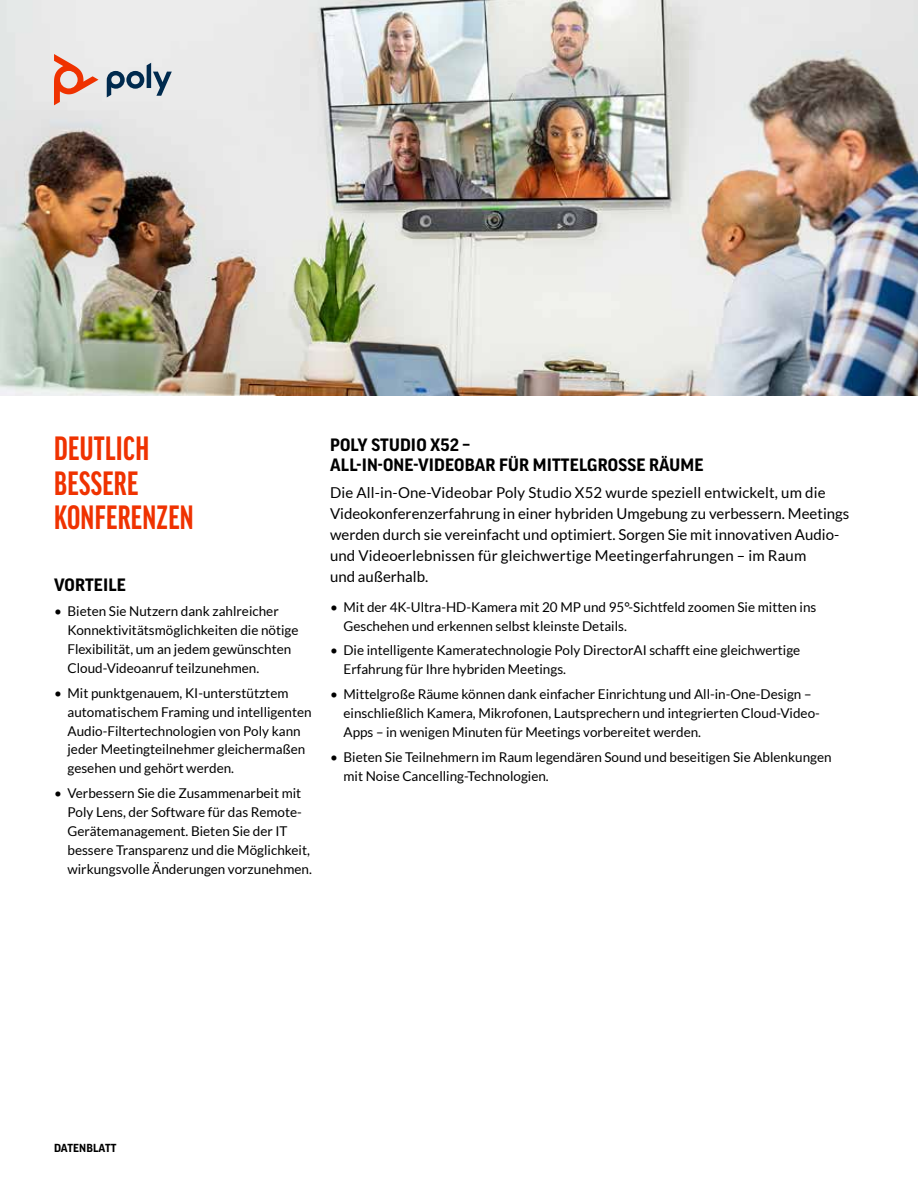
<style>
.page{position:relative;width:918px;height:1188px;background:#fff}
.page>*{position:absolute;margin:0;border:0;box-sizing:border-box;transform-origin:0 0}
.t1{font:700 extra-condensed 36px/34.5px "Good Headline Pro";letter-spacing:.01em;color:#ef3200}
.t2{font:700 17.25px/20.7px "Good Pro";letter-spacing:.01em;color:#000}
.t3{font:15px/21px "Lato";color:#000}
.t4{font:13.5px/18.9px "Lato";color:#000}
.t5{font:700 11.25px "Good Pro";letter-spacing:.01em;color:#000}
</style>
<div class="page">
<img style="left:0;top:0;width:918px;height:396px">
<svg style="left:107px;top:63px;width:65px;height:34px;background:#9facb8"></svg>
<svg style="left:54px;top:54px;width:44px;height:51px;background:#ebae9e"></svg>
<h1 class="t1" style="left:54px;top:431px;width:141px">DEUTLICH<br>BESSERE<br>KONFERENZEN</h1>
<p class="t2" style="left:54px;top:575px;width:73px">VORTEILE</p>
<p class="t4" style="left:68px;top:602px;width:233px;text-indent:-14px">• Bieten Sie Nutzern dank zahlreicher Konnektivitätsmöglichkeiten die nötige Flexibilität, um an jedem gewünschten Cloud-Videoanruf teilzunehmen.</p>
<p class="t4" style="left:68px;top:683px;width:246px;text-indent:-14px">• Mit punktgenauem, KI-unterstütztem automatischem Framing und intelligenten Audio-Filtertechnologien von Poly kann jeder Meetingteilnehmer gleichermaßen gesehen und gehört werden.</p>
<p class="t4" style="left:68px;top:784px;width:246px;text-indent:-14px">• Verbessern Sie die Zusammenarbeit mit Poly Lens, der Software für das Remote-Gerätemanagement. Bieten Sie der IT bessere Transparenz und die Möglichkeit, wirkungsvolle Änderungen vorzunehmen.</p>
<p class="t2" style="left:330px;top:434px;width:375px">POLY STUDIO X52 –<br>ALL-IN-ONE-VIDEOBAR FÜR MITTELGROSSE RÄUME</p>
<p class="t3" style="left:330px;top:482px;width:521px">Die All-in-One-Videobar Poly Studio X52 wurde speziell entwickelt, um die Videokonferenzerfahrung in einer hybriden Umgebung zu verbessern. Meetings werden durch sie vereinfacht und optimiert. Sorgen Sie mit innovativen Audio&shy;und Videoerlebnissen für gleichwertige Meetingerfahrungen – im Raum<br>und außerhalb.</p>
<p class="t4" style="left:344px;top:597px;width:474px;text-indent:-14px">• Mit der 4K-Ultra-HD-Kamera mit 20 MP und 95°-Sichtfeld zoomen Sie mitten ins<br>Geschehen und erkennen selbst kleinste Details.</p>
<p class="t4" style="left:344px;top:641px;width:458px;text-indent:-14px">• Die intelligente Kameratechnologie Poly DirectorAI schafft eine gleichwertige<br>Erfahrung für Ihre hybriden Meetings.</p>
<p class="t4" style="left:344px;top:685px;width:478px;text-indent:-14px">• Mittelgroße Räume können dank einfacher Einrichtung und All-in-One-Design – einschließlich Kamera, Mikrofonen, Lautsprechern und integrierten Cloud-Video-<br>Apps – in wenigen Minuten für Meetings vorbereitet werden.</p>
<p class="t4" style="left:344px;top:748px;width:490px;text-indent:-14px">• Bieten Sie Teilnehmern im Raum legendären Sound und beseitigen Sie Ablenkungen mit Noise Cancelling-Technologien.</p>
<p class="t5" style="left:54px;top:1142px;width:64px">DATENBLATT</p>
</div>
